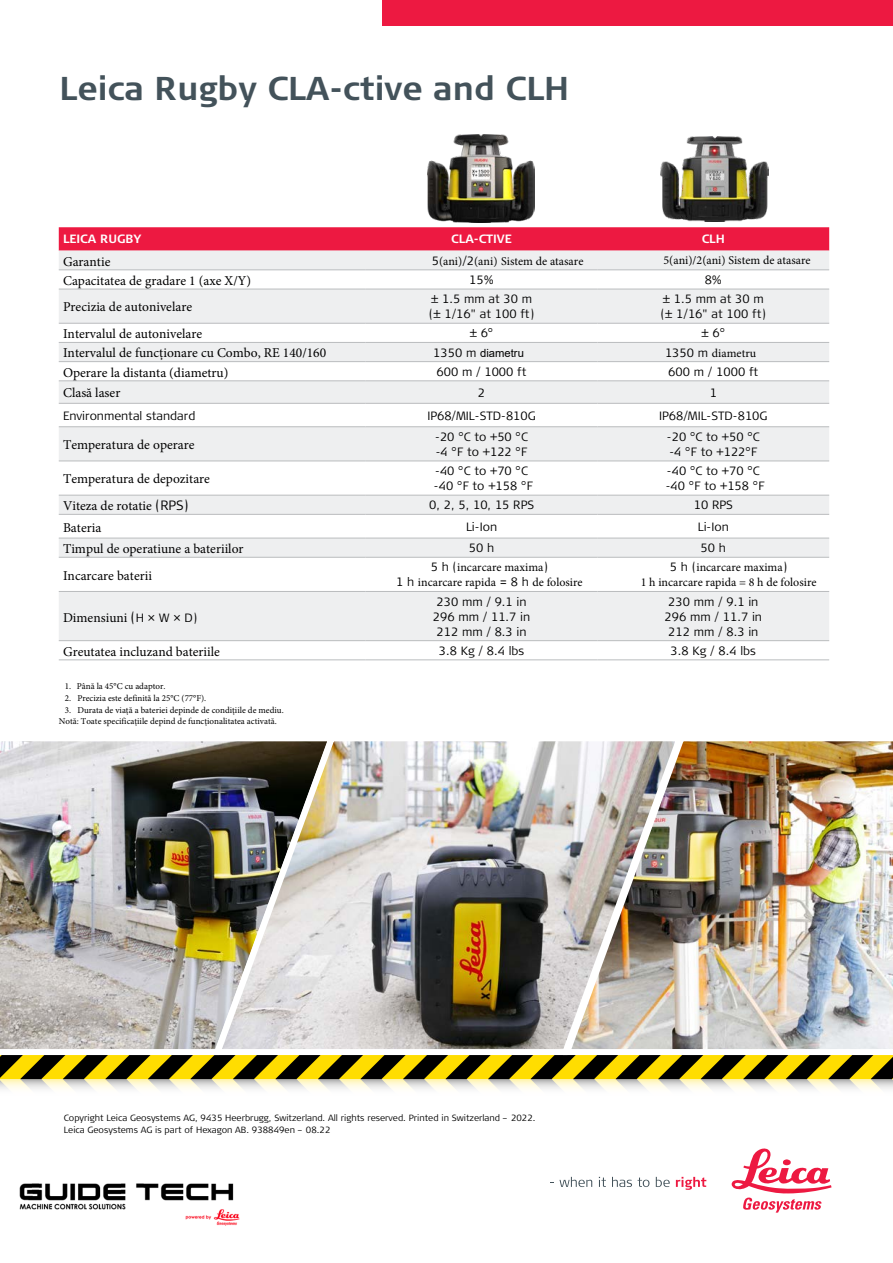
<style>
.page{position:relative;width:893px;height:1263px;background:#fff}
.page>*{position:absolute;margin:0;border:0;box-sizing:border-box;transform-origin:0 0}
.t1{font:700 33px "Signa Column";color:#43525a}
.t2{font:13.5px "Minion Pro";color:#000}
.t3{font:300 12px/15px "Signa Column";color:#000}
.t4{font:12px/15px "Minion Pro";color:#000;text-align:center}
.t5{font:700 12px "Signa Column";color:#fff}
.t6{font:11.25px "Arial";color:#000}
.t7{font:9px/11.9px "Minion Pro";color:#000}
.t8{font:300 9px/12px "Signa Column";color:#000}
.s1{font-family:"Signa Column";font-weight:300}
.s2{font-family:"Signa Column";font-weight:300;font-size:12px}
</style>
<div class="page">
<svg style="left:559px;top:1177px;width:33px;height:10px"></svg>
<svg style="left:599px;top:1177px;width:7px;height:10px"></svg>
<svg style="left:612px;top:1177px;width:37px;height:10px"></svg>
<svg style="left:656px;top:1177px;width:14px;height:10px"></svg>
<svg style="left:676px;top:1177px;width:30px;height:13px"></svg>
<svg style="left:732px;top:1148px;width:99px;height:64px"></svg>
<div style="left:383px;top:0;width:510px;height:26px;background:#ed1941"></div>
<img style="left:427px;top:135px;width:108px;height:87px">
<svg style="left:0;top:1058px;width:893px;height:31px;background:#a29544"></svg>
<svg style="left:59px;top:227px;width:770px;height:24px;background:#ed2047"></svg>
<svg style="left:59px;top:251px;width:770px;height:389px;fill:#eeeff0"></svg>
<hr style="left:59px;top:361px;width:307px;height:1px;background:#babcbe">
<hr style="left:366px;top:361px;width:231px;height:1px;background:#babcbe">
<hr style="left:597px;top:361px;width:232px;height:1px;background:#babcbe">
<hr style="left:59px;top:380px;width:307px;height:1px;background:#babcbe">
<hr style="left:366px;top:380px;width:231px;height:1px;background:#babcbe">
<hr style="left:597px;top:380px;width:232px;height:1px;background:#babcbe">
<hr style="left:59px;top:403px;width:307px;height:1px;background:#babcbe">
<hr style="left:366px;top:403px;width:231px;height:1px;background:#babcbe">
<hr style="left:597px;top:403px;width:232px;height:1px;background:#babcbe">
<hr style="left:59px;top:426px;width:307px;height:1px;background:#babcbe">
<hr style="left:366px;top:426px;width:231px;height:1px;background:#babcbe">
<hr style="left:597px;top:426px;width:232px;height:1px;background:#babcbe">
<hr style="left:59px;top:461px;width:307px;height:1px;background:#babcbe">
<hr style="left:366px;top:461px;width:231px;height:1px;background:#babcbe">
<hr style="left:597px;top:461px;width:232px;height:1px;background:#babcbe">
<hr style="left:59px;top:495px;width:307px;height:1px;background:#babcbe">
<hr style="left:366px;top:495px;width:231px;height:1px;background:#babcbe">
<hr style="left:597px;top:495px;width:232px;height:1px;background:#babcbe">
<hr style="left:59px;top:514px;width:307px;height:1px;background:#babcbe">
<hr style="left:366px;top:514px;width:231px;height:1px;background:#babcbe">
<hr style="left:597px;top:514px;width:232px;height:1px;background:#babcbe">
<hr style="left:59px;top:538px;width:307px;height:1px;background:#babcbe">
<hr style="left:366px;top:538px;width:231px;height:1px;background:#babcbe">
<hr style="left:597px;top:538px;width:232px;height:1px;background:#babcbe">
<hr style="left:59px;top:557px;width:307px;height:1px;background:#babcbe">
<hr style="left:366px;top:557px;width:231px;height:1px;background:#babcbe">
<hr style="left:597px;top:557px;width:232px;height:1px;background:#babcbe">
<hr style="left:59px;top:591px;width:307px;height:1px;background:#babcbe">
<hr style="left:366px;top:591px;width:231px;height:1px;background:#babcbe">
<hr style="left:597px;top:591px;width:232px;height:1px;background:#babcbe">
<hr style="left:366px;top:640px;width:231px;height:1px;background:#babcbe">
<hr style="left:597px;top:640px;width:232px;height:1px;background:#babcbe">
<hr style="left:59px;top:269px;width:307px;height:1px;background:#babcbe">
<hr style="left:366px;top:269px;width:231px;height:1px;background:#babcbe">
<hr style="left:597px;top:269px;width:232px;height:1px;background:#babcbe">
<hr style="left:59px;top:289px;width:307px;height:1px;background:#babcbe">
<hr style="left:366px;top:289px;width:231px;height:1px;background:#babcbe">
<hr style="left:597px;top:289px;width:232px;height:1px;background:#babcbe">
<hr style="left:59px;top:323px;width:307px;height:1px;background:#babcbe">
<hr style="left:366px;top:323px;width:231px;height:1px;background:#babcbe">
<hr style="left:597px;top:323px;width:232px;height:1px;background:#babcbe">
<hr style="left:59px;top:342px;width:307px;height:1px;background:#babcbe">
<hr style="left:366px;top:342px;width:231px;height:1px;background:#babcbe">
<hr style="left:597px;top:342px;width:232px;height:1px;background:#babcbe">
<hr style="left:59px;top:640px;width:307px;height:1px;background:#babcbe">
<hr style="left:59px;top:659px;width:307px;height:1px;background:#babcbe">
<hr style="left:366px;top:659px;width:231px;height:1px;background:#babcbe">
<hr style="left:597px;top:659px;width:232px;height:1px;background:#babcbe">
<img style="left:660px;top:136px;width:108px;height:86px">
<img style="left:0;top:741px;width:209px;height:317px">
<img style="left:209px;top:741px;width:350px;height:317px">
<img style="left:559px;top:741px;width:334px;height:317px">
<img style="left:19px;top:1183px;width:221px;height:43px">
<h1 class="t1" style="left:60px;top:68px;width:511px">Leica Rugby CLA-ctive and CLH</h1>
<p class="t5" style="left:63px;top:232px;width:80px">LEICA RUGBY</p>
<p class="t5" style="left:451px;top:232px;width:62px">CLA-CTIVE</p>
<p class="t5" style="left:702px;top:232px;width:25px">CLH</p>
<p class="t2" style="left:63px;top:253px;width:49px">Garantie</p>
<p class="t4" style="left:432px;top:253px;width:153px"><span class="s1">5</span>(ani)<span class="s1">/2</span>(ani) Sistem de atasare</p>
<p class="t4" style="left:663px;top:253px;width:149px">5(ani)/2(ani) Sistem de atasare</p>
<p class="t2" style="left:63px;top:272px;width:190px">Capacitatea de gradare 1 (axe X/Y)</p>
<p class="t3" style="left:469px;top:272px;width:26px">15%</p>
<p class="t3" style="left:705px;top:272px;width:19px">8%</p>
<p class="t2" style="left:63px;top:299px;width:131px">Precizia de autonivelare</p>
<p class="t3" style="left:429px;top:292px;width:107px">± 1.5 mm at 30 m (± 1/16" at 100 ft)</p>
<p class="t3" style="left:660px;top:292px;width:107px">± 1.5 mm at 30 m (± 1/16" at 100 ft)</p>
<p class="t2" style="left:63px;top:326px;width:141px">Intervalul de autonivelare</p>
<p class="t3" style="left:470px;top:326px;width:25px">± 6°</p>
<p class="t3" style="left:701px;top:326px;width:25px">± 6°</p>
<p class="t2" style="left:63px;top:345px;width:265px">Intervalul de funcționare cu Combo, RE 140/160</p>
<p class="t6" style="left:433px;top:345px;width:92px"><span class="s2">1350 m</span> diametru</p>
<p class="t4" style="left:665px;top:345px;width:93px"><span class="s1">1350 m</span> diametru</p>
<p class="t2" style="left:63px;top:364px;width:167px">Operare la distanta (diametru)</p>
<p class="t3" style="left:437px;top:364px;width:92px">600 m / 1000 ft</p>
<p class="t3" style="left:668px;top:364px;width:92px">600 m / 1000 ft</p>
<p class="t2" style="left:63px;top:385px;width:59px">Clasă laser</p>
<p class="t3" style="left:478px;top:385px;width:9px">2</p>
<p class="t3" style="left:710px;top:385px;width:9px">1</p>
<p class="t3" style="left:63px;top:408px;width:134px">Environmental standard</p>
<p class="t3" style="left:427px;top:408px;width:110px">IP68/MIL-STD-810G</p>
<p class="t3" style="left:659px;top:408px;width:110px">IP68/MIL-STD-810G</p>
<p class="t2" style="left:63px;top:437px;width:133px">Temperatura de operare</p>
<p class="t3" style="left:435px;top:429px;width:94px">-20 °C to +50 °C -4 °F to +122 °F</p>
<p class="t3" style="left:667px;top:429px;width:94px">-20 °C to +50 °C -4 °F to +122°F</p>
<p class="t2" style="left:63px;top:471px;width:148px">Temperatura de depozitare</p>
<p class="t3" style="left:434px;top:464px;width:100px">-40 °C to +70 °C -40 °F to +158 °F</p>
<p class="t3" style="left:666px;top:464px;width:100px">-40 °C to +70 °C -40 °F to +158 °F</p>
<p class="t2" style="left:63px;top:498px;width:127px">Viteza de rotatie <span class="s1">(RPS)</span></p>
<p class="t3" style="left:429px;top:498px;width:106px">0, 2, 5, 10, 15 RPS</p>
<p class="t3" style="left:694px;top:498px;width:40px">10 RPS</p>
<p class="t2" style="left:63px;top:519px;width:40px">Bateria</p>
<p class="t3" style="left:466px;top:519px;width:33px">Li-Ion</p>
<p class="t3" style="left:698px;top:519px;width:33px">Li-Ion</p>
<p class="t2" style="left:63px;top:540px;width:182px">Timpul de operatiune a bateriilor</p>
<p class="t3" style="left:469px;top:541px;width:27px">50 h</p>
<p class="t3" style="left:701px;top:541px;width:27px">50 h</p>
<p class="t2" style="left:63px;top:567px;width:90px">Incarcare baterii</p>
<p class="t4" style="left:396px;top:559px;width:188px"><span class="s1">5 h (</span>incarcare maxima<span class="s1">)<br>1 h</span> incarcare rapida <span class="s1">= 8 h</span> de folosire</p>
<p class="t4" style="left:641px;top:559px;width:177px"><span class="s1">5 h (</span>incarcare maxima<span class="s1">)<br></span>1 h incarcare rapida = 8 h de folosire</p>
<p class="t2" style="left:63px;top:609px;width:136px">Dimensiuni <span class="s1">(</span><span class="s2">H × W × D)</span></p>
<p class="t3" style="left:433px;top:594px;width:99px;text-align:center">230 mm / 9.1 in<br>296 mm / 11.7 in<br>212 mm / 8.3 in</p>
<p class="t3" style="left:665px;top:594px;width:99px;text-align:center">230 mm / 9.1 in<br>296 mm / 11.7 in<br>212 mm / 8.3 in</p>
<p class="t2" style="left:63px;top:643px;width:158px">Greutatea incluzand bateriile</p>
<p class="t3" style="left:439px;top:643px;width:87px">3.8 Kg / 8.4 lbs</p>
<p class="t3" style="left:671px;top:643px;width:87px">3.8 Kg / 8.4 lbs</p>
<p class="t7" style="left:65px;top:680px;width:102px">1. Până la 45°C cu adaptor.</p>
<p class="t7" style="left:65px;top:692px;width:143px">2. Precizia este definită la 25°C (77°F).</p>
<p class="t7" style="left:59px;top:704px;width:226px;text-indent:6px">3. Durata de viață a bateriei depinde de condițiile de mediu.<br>Notă: Toate specificațiile depind de funcționalitatea activată.</p>
<p class="t8" style="left:64px;top:1112px;width:473px">Copyright Leica Geosystems AG, 9435 Heerbrugg, Switzerland. All rights reserved. Printed in Switzerland – 2022.<br>Leica Geosystems AG is part of Hexagon AB. 938849en – 08.22</p>
</div>
